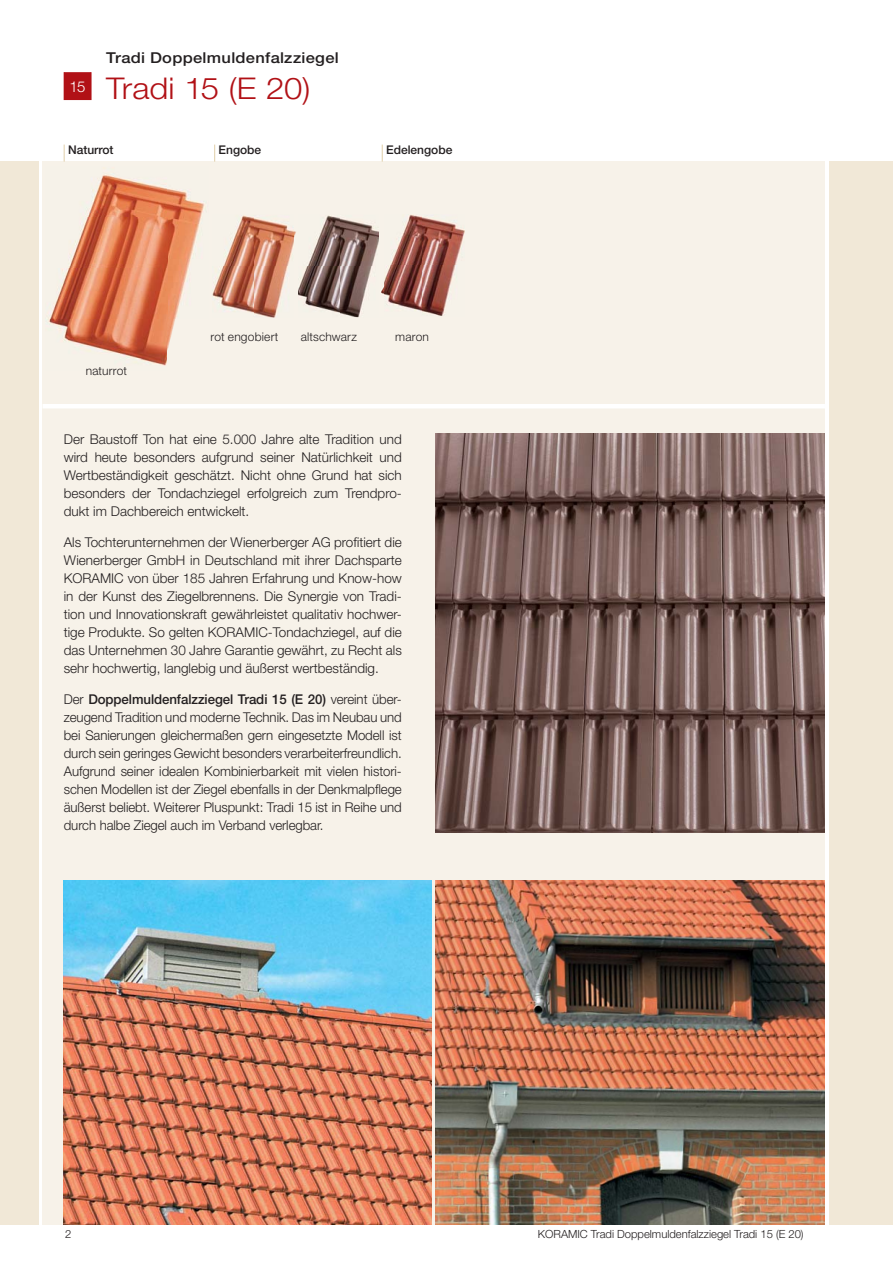
<style>
.page{position:relative;width:893px;height:1263px;background:#fff}
.page>*{position:absolute;margin:0;border:0;box-sizing:border-box;transform-origin:0 0}
.t1{font:300 30px "Helvetica Neue";letter-spacing:-.005em;color:#b11116;scale:1.1 1}
.t2{font:500 15px "Helvetica Neue";letter-spacing:.02em;color:#231f20;scale:1.1 1}
.t3{font:300 15px "Helvetica Neue";color:#fff}
.t4{font:300 13.5px/18px "Helvetica Neue";color:#231f20;text-align:justify}
.t5{font:300 12px "Helvetica Neue";letter-spacing:.015em;color:#231f20}
.t6{font:500 12px "Helvetica Neue";color:#231f20}
.t7{font:300 11.25px "Helvetica Neue";color:#231f20}
.s1{font-weight:500}
</style>
<div class="page">
<div style="left:0;top:162px;width:38px;height:1063px;background:#f1e8d7"></div>
<div style="left:43px;top:162px;width:782px;height:1063px;background:#f7f2e9"></div>
<div style="left:829px;top:162px;width:64px;height:1063px;background:#f1e8d7"></div>
<img style="left:384px;top:214px;width:81px;height:102px">
<img style="left:212px;top:215px;width:167px;height:102px">
<img style="left:381px;top:287px;width:3px;height:7px">
<img style="left:294px;top:215px;width:3px;height:102px">
<svg style="left:64px;top:145px;width:1px;height:17px"></svg>
<svg style="left:214px;top:145px;width:1px;height:17px"></svg>
<svg style="left:382px;top:145px;width:1px;height:17px"></svg>
<hr style="left:43px;top:404px;width:782px;height:4px;background:#fff">
<img style="left:64px;top:880px;width:368px;height:345px">
<img style="left:436px;top:880px;width:389px;height:345px">
<div style="left:64px;top:73px;width:27px;height:27px;background:#b11116"></div>
<div style="left:64px;top:72px;width:27px;height:28px;border:1px solid #b11116"></div>
<img style="left:48px;top:175px;width:157px;height:191px">
<img style="left:436px;top:434px;width:389px;height:398px">
<p class="t3" style="left:70px;top:81px;width:17px">15</p>
<p class="t2" style="left:106px;top:52px;width:213px">Tradi Doppelmuldenfalzziegel</p>
<h1 class="t1" style="left:106px;top:77px;width:187px">Tradi 15 (E 20)</h1>
<p class="t6" style="left:68px;top:145px;width:47px">Naturrot</p>
<p class="t6" style="left:219px;top:145px;width:44px">Engobe</p>
<p class="t6" style="left:386px;top:145px;width:68px">Edelengobe</p>
<p class="t5" style="left:86px;top:367px;width:43px">naturrot</p>
<p class="t5" style="left:211px;top:333px;width:70px">rot engobiert</p>
<p class="t5" style="left:301px;top:333px;width:58px">altschwarz</p>
<p class="t5" style="left:395px;top:333px;width:35px">maron</p>
<p class="t4" style="left:64px;top:432px;width:340px">Der Baustoff Ton hat eine 5.000 Jahre alte Tradition und wird heute besonders aufgrund seiner Natürlichkeit und Wertbeständigkeit geschätzt. Nicht ohne Grund hat sich besonders der Tondachziegel erfolgreich zum Trendpro&shy;dukt im Dachbereich entwickelt.</p>
<p class="t4" style="left:64px;top:535px;width:340px">Als Tochterunternehmen der Wienerberger AG profitiert die Wienerberger GmbH in Deutschland mit ihrer Dach sparte KORAMIC von über 185 Jahren Erfahrung und Know-how in der Kunst des Ziegelbrennens. Die Synergie von Tradi&shy;tion und Innovationskraft gewährleistet qualitativ hochwer&shy;tige Produkte. So gelten KORAMIC-Tondachziegel, auf die das Unternehmen 30 Jahre Garantie gewährt, zu Recht als sehr hochwertig, langlebig und äußerst wertbeständig.</p>
<p class="t4" style="left:64px;top:691px;width:340px">Der <span class="s1">Doppelmuldenfalzziegel Tradi 15 (E 20)</span> vereint über&shy;zeugend Tradition und moderne Technik. Das im Neubau und bei Sanierungen gleichermaßen gern eingesetzte Modell ist durch sein geringes Gewicht besonders verarbeiterfreundlich.<br>Aufgrund seiner idealen Kombinierbarkeit mit vielen histori&shy;schen Modellen ist der Ziegel ebenfalls in der Denkmalpflege äußerst beliebt. Weiterer Pluspunkt: Tradi 15 ist in Reihe und durch halbe Ziegel auch im Verband verlegbar.</p>
<p class="t7" style="left:65px;top:1229px;width:8px">2</p>
<p class="t7" style="left:538px;top:1229px;width:267px">KORAMIC Tradi Doppelmuldenfalzziegel Tradi 15 (E 20)</p>
</div>
